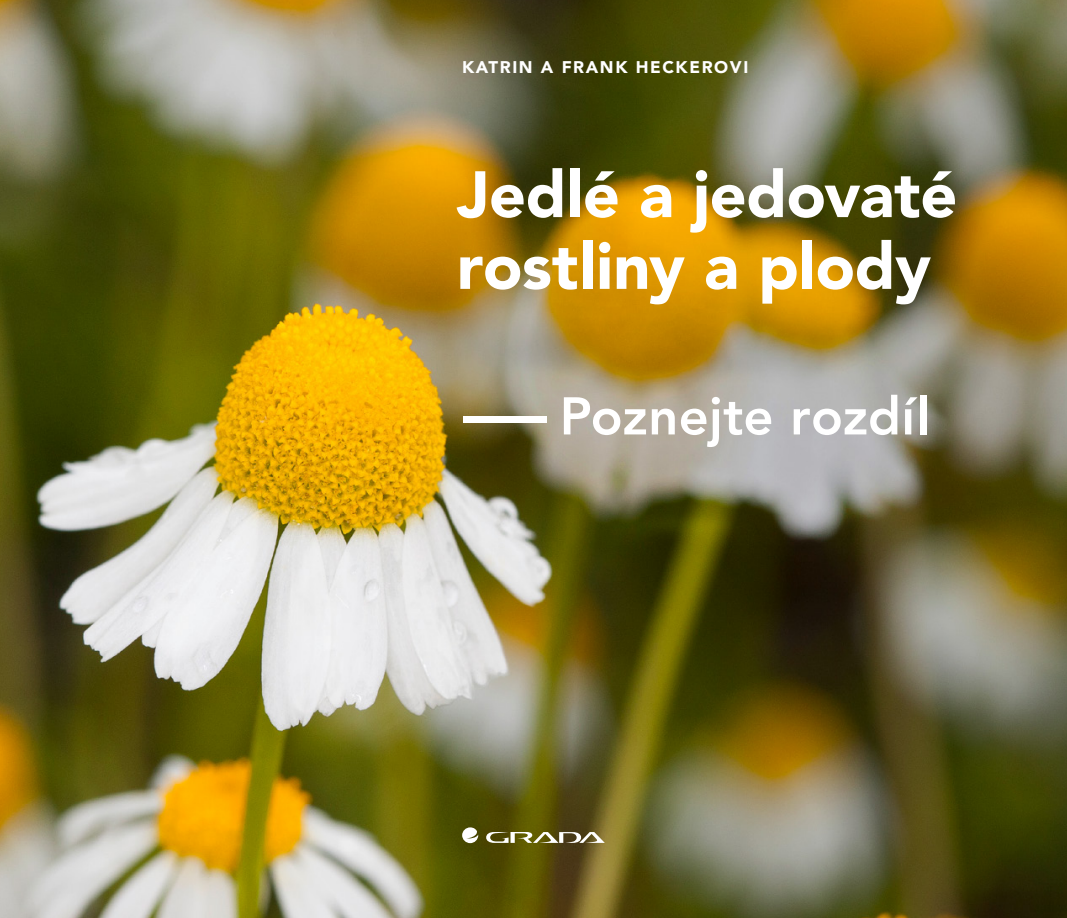
<style>
.page{position:relative;width:1067px;height:918px;background:#fff}
.page>*{position:absolute;margin:0;border:0;box-sizing:border-box;transform-origin:0 0}
.t1{font:900 64.75px/71.8px "Avenir";letter-spacing:-.005em;color:#fff}
.t2{font:800 52.5px "Avenir";letter-spacing:.005em;color:#fff}
.t3{font:900 16.8px "Avenir";letter-spacing:.095em;color:#fff}
</style>
<div class="page">
<img style="left:0;top:0;width:1067px;height:918px">
<div style="left:463px;top:416px;width:84px;height:7px;background:#fff"></div>
<svg style="left:486px;top:832px;width:119px;height:11px"></svg>
<svg style="left:462px;top:827px;width:16px;height:16px"></svg>
<p class="t3" style="left:462px;top:53px;width:288px">KATRIN A FRANK HECKEROVI</p>
<p class="t1" style="left:457px;top:157px;width:502px">Jedlé a jedovaté rostliny a plody</p>
<p class="t2" style="left:559px;top:375px;width:372px">Poznejte rozdíl</p>
</div>
